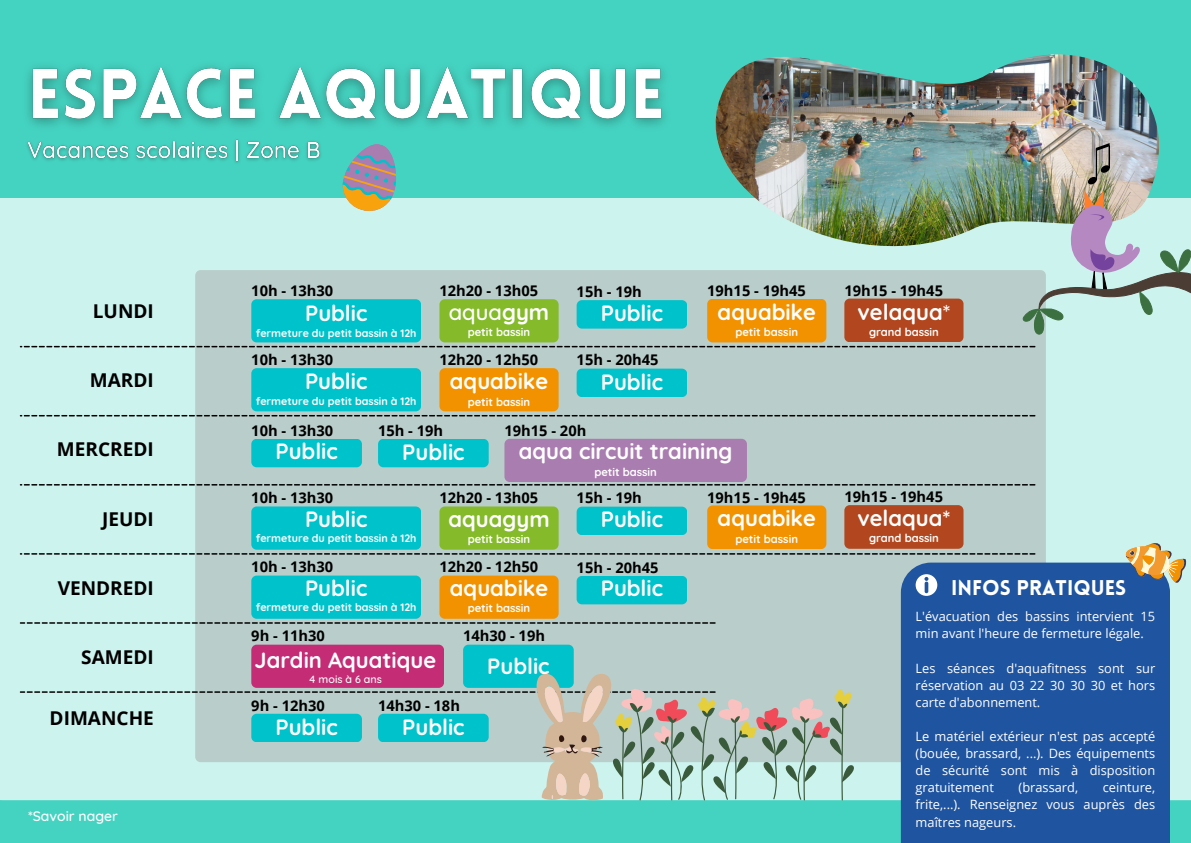
<style>
.page{position:relative;width:1191px;height:843px;background:#fff}
.page>*{position:absolute;margin:0;border:0;box-sizing:border-box;transform-origin:0 0}
.t1{font:700 22px "Quicksand";color:#fff}
.t2{font:500 22px "Quicksand";color:#fff}
.t3{font:700 21.9px "Quicksand";color:#fff}
.t4{font:900 20.8px "Lovelo";color:#fff}
.t5{font:700 19px "Open Sans";color:#000}
.t6{font:700 14.7px "Open Sans";color:#000}
.t7{font:500 14px "Quicksand";color:#fff}
.t8{font:12.8px/17.1px "Open Sans";color:#fff;text-align:justify}
.t9{font:700 11.2px "Quicksand";color:#fff}
.t10{font:700 10.7px "Quicksand";color:#fff}
.t11{font:500 10.7px "Quicksand";color:#fff}
.s1{font-weight:700}
.s2{font-weight:500}
</style>
<div class="page">
<div style="left:0;top:0;width:1190px;height:842px;background:#45d3c1"></div>
<div style="left:0;top:198px;width:1190px;height:601px;background:#ccf3ee"></div>
<div style="left:195px;top:270px;width:850px;height:492px;background:#b9cdca;border-radius:5px"></div>
<div style="left:900px;top:562px;width:269px;height:280px;background:#1f54a0"></div>
<svg style="left:915px;top:574px;width:22px;height:21px"></svg>
<img style="left:715px;top:54px;width:443px;height:192px">
<svg style="left:1120px;top:534px;width:69px;height:54px;background:#b2b5a1"></svg>
<svg style="left:1087px;top:143px;width:22px;height:41px"></svg>
<svg style="left:1021px;top:190px;width:169px;height:146px;background:#b0c6c3"></svg>
<svg style="left:336px;top:144px;width:70px;height:73px"></svg>
<img style="left:28px;top:66px;width:637px;height:60px">
<img style="left:27px;top:139px;width:294px;height:24px">
<svg style="left:20px;top:346px;width:1015px;height:1px"></svg>
<svg style="left:20px;top:622px;width:695px;height:1px"></svg>
<svg style="left:20px;top:415px;width:1015px;height:1px"></svg>
<svg style="left:20px;top:484px;width:1015px;height:1px"></svg>
<svg style="left:20px;top:553px;width:1015px;height:1px"></svg>
<div style="left:439px;top:368px;width:119px;height:43px;background:#f39200;border-radius:5px"></div>
<div style="left:439px;top:575px;width:119px;height:43px;background:#f39200;border-radius:5px"></div>
<div style="left:439px;top:299px;width:119px;height:43px;background:#85bb2a;border-radius:5px"></div>
<div style="left:707px;top:299px;width:119px;height:43px;background:#f39200;border-radius:5px"></div>
<div style="left:251px;top:299px;width:170px;height:43px;background:#00c2cb;border-radius:5px"></div>
<div style="left:439px;top:506px;width:119px;height:43px;background:#85bb2a;border-radius:5px"></div>
<div style="left:576px;top:506px;width:111px;height:29px;background:#00c2cb;border-radius:5px"></div>
<div style="left:251px;top:438px;width:111px;height:29px;background:#00c2cb;border-radius:5px"></div>
<div style="left:707px;top:505px;width:119px;height:44px;background:#f39200;border-radius:5px"></div>
<div style="left:251px;top:368px;width:170px;height:43px;background:#00c2cb;border-radius:5px"></div>
<div style="left:251px;top:506px;width:170px;height:43px;background:#00c2cb;border-radius:5px"></div>
<div style="left:251px;top:575px;width:170px;height:43px;background:#00c2cb;border-radius:5px"></div>
<div style="left:504px;top:438px;width:242px;height:44px;background:#aa7db1;border-radius:5px"></div>
<div style="left:844px;top:298px;width:119px;height:44px;background:#b2471f;border-radius:5px"></div>
<div style="left:844px;top:505px;width:119px;height:43px;background:#b2471f;border-radius:5px"></div>
<div style="left:576px;top:368px;width:111px;height:29px;background:#00c2cb;border-radius:5px"></div>
<div style="left:576px;top:575px;width:111px;height:29px;background:#00c2cb;border-radius:5px"></div>
<div style="left:251px;top:644px;width:193px;height:43px;background:#c42d75;border-radius:5px"></div>
<div style="left:463px;top:644px;width:110px;height:43px;background:#00c2cb;border-radius:5px"></div>
<svg style="left:20px;top:673px;width:834px;height:128px"></svg>
<div style="left:576px;top:300px;width:111px;height:28px;background:#00c2cb;border-radius:5px"></div>
<div style="left:378px;top:438px;width:110px;height:29px;background:#00c2cb;border-radius:5px"></div>
<h4 class="t6" style="left:251px;top:280px;width:83px">10h - 13h30</h4>
<h4 class="t6" style="left:439px;top:280px;width:100px">12h20 - 13h05</h4>
<p class="t6" style="left:576px;top:281px;width:67px">15h - 19h</p>
<p class="t6" style="left:707px;top:280px;width:100px">19h15 - 19h45</p>
<h4 class="t6" style="left:844px;top:280px;width:100px">19h15 - 19h45</h4>
<h4 class="t5" style="left:93px;top:298px;width:62px">LUNDI</h4>
<h4 class="t3" style="left:305px;top:299px;width:64px">Public</h4>
<h2 class="t10" style="left:256px;top:326px;width:162px">fermeture du petit bassin à 12h</h2>
<h4 class="t2" style="left:449px;top:297px;width:102px">aqua<span class="s1">gym</span></h4>
<h2 class="t9" style="left:467px;top:325px;width:64px">petit bassin</h2>
<h3 class="t1" style="left:600px;top:299px;width:64px">Public</h3>
<p class="t1" style="left:717px;top:297px;width:100px">aquabike</p>
<p class="t9" style="left:735px;top:325px;width:64px">petit bassin</p>
<h2 class="t1" style="left:857px;top:297px;width:94px">velaqua<span class="s2">*</span></h2>
<h2 class="t9" style="left:868px;top:325px;width:71px">grand bassin</h2>
<h4 class="t6" style="left:251px;top:349px;width:83px">10h - 13h30</h4>
<h2 class="t6" style="left:439px;top:349px;width:100px">12h20 - 12h50</h2>
<h4 class="t6" style="left:576px;top:349px;width:83px">15h - 20h45</h4>
<h4 class="t5" style="left:90px;top:367px;width:65px">MARDI</h4>
<p class="t1" style="left:305px;top:367px;width:64px">Public</p>
<p class="t10" style="left:256px;top:394px;width:162px">fermeture du petit bassin à 12h</p>
<h4 class="t1" style="left:450px;top:367px;width:100px">aquabike</h4>
<h4 class="t9" style="left:467px;top:394px;width:64px">petit bassin</h4>
<h2 class="t1" style="left:600px;top:367px;width:64px">Public</h2>
<h4 class="t6" style="left:251px;top:420px;width:83px">10h - 13h30</h4>
<p class="t6" style="left:378px;top:420px;width:67px">15h - 19h</p>
<h4 class="t6" style="left:504px;top:420px;width:83px">19h15 - 20h</h4>
<h4 class="t5" style="left:57px;top:436px;width:98px">MERCREDI</h4>
<h2 class="t1" style="left:275px;top:437px;width:64px">Public</h2>
<h3 class="t1" style="left:402px;top:437px;width:64px">Public</h3>
<h2 class="t1" style="left:519px;top:437px;width:215px">aqua circuit training</h2>
<h2 class="t9" style="left:594px;top:464px;width:64px">petit bassin</h2>
<h2 class="t6" style="left:251px;top:487px;width:83px">10h - 13h30</h2>
<h4 class="t6" style="left:439px;top:487px;width:100px">12h20 - 13h05</h4>
<h4 class="t6" style="left:576px;top:487px;width:67px">15h - 19h</h4>
<h4 class="t6" style="left:707px;top:487px;width:100px">19h15 - 19h45</h4>
<h4 class="t6" style="left:844px;top:486px;width:100px">19h15 - 19h45</h4>
<h2 class="t5" style="left:102px;top:505px;width:53px">JEUDI</h2>
<h2 class="t1" style="left:305px;top:504px;width:64px">Public</h2>
<h4 class="t10" style="left:256px;top:531px;width:162px">fermeture du petit bassin à 12h</h4>
<h2 class="t1" style="left:448px;top:504px;width:103px">aquagym</h2>
<h2 class="t9" style="left:467px;top:532px;width:64px">petit bassin</h2>
<h2 class="t1" style="left:600px;top:505px;width:64px">Public</h2>
<h2 class="t1" style="left:717px;top:504px;width:100px">aquabike</h2>
<h2 class="t9" style="left:735px;top:531px;width:64px">petit bassin</h2>
<h2 class="t1" style="left:857px;top:503px;width:95px">velaqua*</h2>
<h2 class="t9" style="left:868px;top:531px;width:71px">grand bassin</h2>
<h4 class="t6" style="left:251px;top:556px;width:83px">10h - 13h30</h4>
<h2 class="t6" style="left:439px;top:556px;width:100px">12h20 - 12h50</h2>
<h3 class="t6" style="left:576px;top:556px;width:83px">15h - 20h45</h3>
<h2 class="t5" style="left:58px;top:574px;width:98px">VENDREDI</h2>
<p class="t5" style="left:81px;top:643px;width:74px">SAMEDI</p>
<p class="t5" style="left:50px;top:705px;width:106px">DIMANCHE</p>
<p class="t7" style="left:28px;top:806px;width:91px">*Savoir nager</p>
<h4 class="t1" style="left:305px;top:573px;width:64px">Public</h4>
<h2 class="t10" style="left:256px;top:600px;width:162px">fermeture du petit bassin à 12h</h2>
<h4 class="t1" style="left:450px;top:573px;width:100px">aquabike</h4>
<h4 class="t9" style="left:467px;top:600px;width:64px">petit bassin</h4>
<h3 class="t6" style="left:251px;top:625px;width:75px">9h - 11h30</h3>
<h3 class="t6" style="left:463px;top:625px;width:83px">14h30 - 19h</h3>
<h3 class="t1" style="left:254px;top:646px;width:183px">Jardin Aquatique</h3>
<h3 class="t11" style="left:309px;top:671px;width:75px">4 mois à 6 ans</h3>
<h3 class="t3" style="left:487px;top:652px;width:64px">Public</h3>
<p class="t6" style="left:251px;top:694px;width:75px">9h - 12h30</p>
<p class="t1" style="left:275px;top:712px;width:64px">Public</p>
<h4 class="t6" style="left:378px;top:694px;width:83px">14h30 - 18h</h4>
<p class="t1" style="left:402px;top:712px;width:64px">Public</p>
<h2 class="t1" style="left:600px;top:573px;width:64px">Public</h2>
<p class="t4" style="left:951px;top:578px;width:177px">INFOS PRATIQUES</p>
<p class="t8" style="left:915px;top:607px;width:241px">L'évacuation des bassins intervient 15 min avant l'heure de fermeture légale.</p>
<p class="t8" style="left:915px;top:658px;width:241px">Les séances d'aquafitness sont sur réservation au 03 22 30 30 30 et hors carte d'abonnement.</p>
<p class="t8" style="left:915px;top:727px;width:241px">Le matériel extérieur n'est pas accepté (bouée, brassard, ...). Des équipements de sécurité sont mis à disposition gratuitement</p>
<p class="t8" style="left:1018px;top:778px;width:61px">(brassard,</p>
<p class="t8" style="left:915px;top:778px;width:241px;text-indent:187px">ceinture, frite,...). Renseignez vous auprès des maîtres nageurs.</p>
</div>
